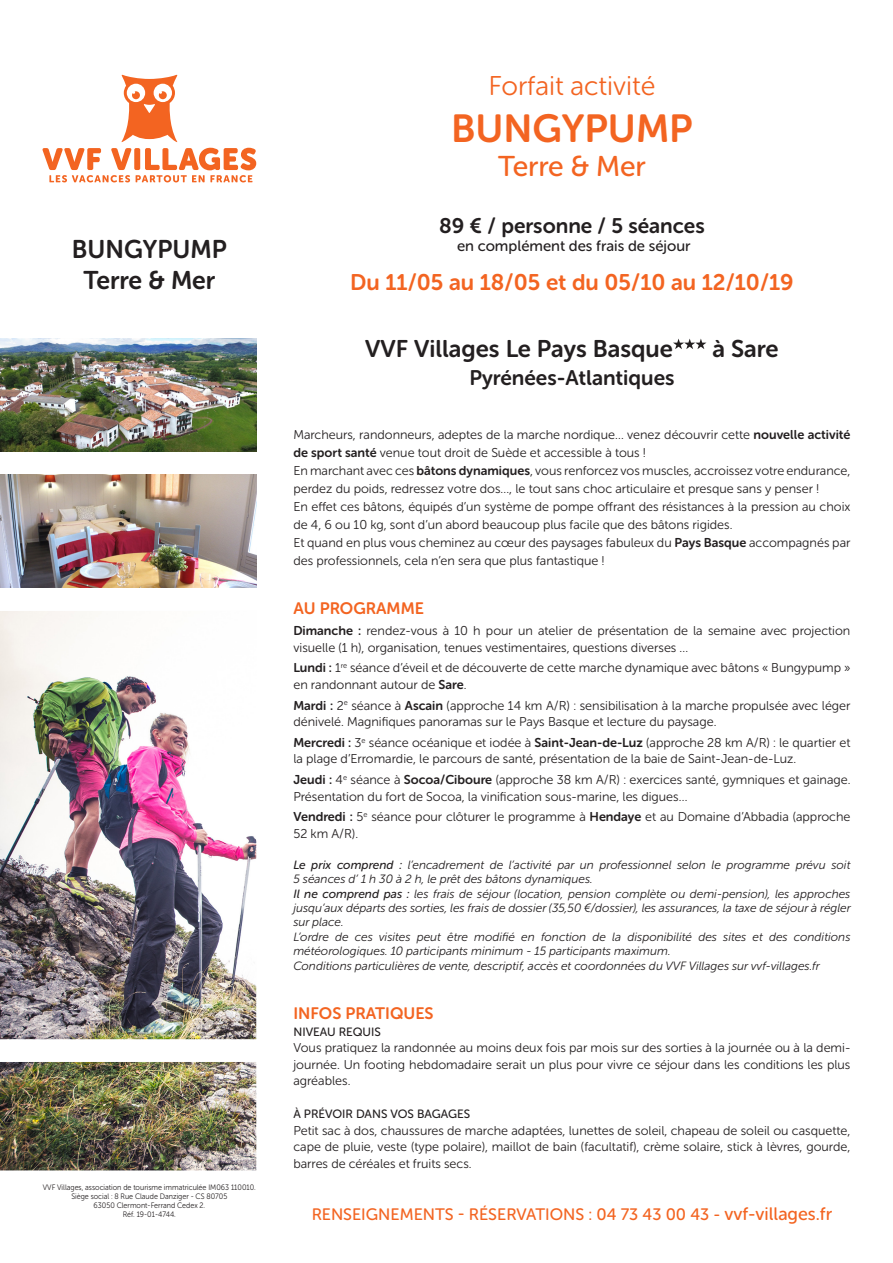
<style>
.page{position:relative;width:893px;height:1263px;background:#fff}
.page>*{position:absolute;margin:0;border:0;box-sizing:border-box;transform-origin:0 0}
.t1{font:39px "Museo Sans Rounded 700";color:#f36421}
.t2{font:28.5px "Museo Sans Rounded 500";letter-spacing:-.005em;color:#f36421}
.t3{font:27px "Museo Sans Rounded 300";color:#f36421}
.t4{font:25.5px "Museo Sans Rounded 700";color:#231f20}
.t5{font:24px "Museo Sans Rounded 700";color:#231f20}
.t6{font:22.5px "Museo Sans Rounded 700";color:#f36421}
.t7{font:21px "Museo Sans Rounded 700";color:#231f20}
.t8{font:16.5px "Museo Sans Rounded 500";color:#f36421}
.t9{font:16.5px "Museo Sans Rounded 700";color:#f36421}
.t10{font:15px "Museo Sans Rounded 500";color:#231f20}
.t11{font:12.75px/16.5px "Museo Sans Rounded 300";color:#231f20}
.t12{font:italic 12px/14.4px "Museo Sans Rounded 300";color:#231f20}
.t13{font:12px "Museo Sans Rounded 500";color:#231f20}
.t14{font:7.8px/9px "Museo Sans Rounded 300";color:#231f20;text-align:center;scale:.92 1}
.s1{font-family:"Museo Sans Rounded 700"}
.s2{font-family:"Museo Sans Rounded 500"}
.s3{font-size:18px}
</style>
<div class="page">
<svg style="left:42px;top:74px;width:214px;height:108px"></svg>
<img style="left:0;top:475px;width:256px;height:112px">
<img style="left:0;top:339px;width:256px;height:112px">
<img style="left:0;top:611px;width:256px;height:559px">
<svg style="left:673px;top:339px;width:33px;height:10px"></svg>
<p class="t4" style="left:72px;top:235px;width:156px">BUNGYPUMP</p>
<p class="t4" style="left:84px;top:265px;width:133px">Terre &amp; Mer</p>
<p class="t14" style="left:43px;top:1183px;width:233px">VVF Villages, association de tourisme immatriculée IM063 110010.<br>Siège social : 8 Rue Claude Danziger - CS 80705<br>63050 Clermont-Ferrand Cedex 2.<br>Réf. 19-01-4744.</p>
<p class="t3" style="left:488px;top:71px;width:169px">Forfait activité</p>
<p class="t1" style="left:451px;top:107px;width:243px">BUNGYPUMP</p>
<p class="t2" style="left:498px;top:151px;width:149px">Terre &amp; Mer</p>
<p class="t7" style="left:439px;top:214px;width:267px">89 € / personne / 5 séances</p>
<p class="t10" style="left:457px;top:238px;width:235px">en complément des frais de séjour</p>
<p class="t6" style="left:350px;top:270px;width:445px">Du 11/05 au 18/05 et du 05/10 au 12/10/19</p>
<p class="t5" style="left:365px;top:335px;width:309px">VVF Villages Le Pays Basque</p>
<p class="t5" style="left:712px;top:335px;width:68px">à Sare</p>
<p class="t7" style="left:469px;top:366px;width:207px">Pyrénées-Atlantiques</p>
<p class="t11" style="left:293px;top:426px;width:559px;line-height:18px">Marcheurs, randonneurs, adeptes de la marche nordique… venez découvrir cette <span class="s1">nouvelle activité de sport santé</span> venue tout droit de Suède et accessible à tous !</p>
<p class="t11" style="left:293px;top:462px;width:559px;line-height:18px">En marchant avec ces <span class="s1">bâtons dynamiques</span>, vous renforcez vos muscles, accroissez votre endurance, perdez du poids, redressez votre dos…, le tout sans choc articulaire et presque sans y penser !</p>
<p class="t11" style="left:293px;top:498px;width:559px;line-height:18px">En effet ces bâtons, équipés d’un système de pompe offrant des résistances à la pression au choix de 4, 6 ou 10 kg, sont d’un abord beaucoup plus facile que des bâtons rigides.</p>
<p class="t11" style="left:293px;top:534px;width:559px;line-height:18px">Et quand en plus vous cheminez au cœur des paysages fabuleux du <span class="s1">Pays Basque</span> accompagnés par des professionnels, cela n’en sera que plus fantastique !</p>
<p class="t9" style="left:293px;top:599px;width:132px">AU PROGRAMME</p>
<p class="t11" style="left:293px;top:623px;width:558px"><span class="s1">Dimanche :</span> rendez-vous à 10 h pour un atelier de présentation de la semaine avec projection visuelle (1 h), organisation, tenues vestimentaires, questions diverses …</p>
<p class="t11" style="left:293px;top:660px;width:558px"><span class="s1">Lundi :</span> 1<sup>re</sup> séance d’éveil et de découverte de cette marche dynamique avec bâtons « Bungypump » en randonnant autour de <span class="s1">Sare</span>.</p>
<p class="t11" style="left:293px;top:697px;width:559px"><span class="s1">Mardi :</span> 2<sup>e</sup> séance à <span class="s1">Ascain</span> (approche 14 km A/R) : sensibilisation à la marche propulsée avec léger dénivelé. Magnifiques panoramas sur le Pays Basque et lecture du paysage.</p>
<p class="t11" style="left:293px;top:734px;width:559px"><span class="s1">Mercredi :</span> 3<sup>e</sup> séance océanique et iodée à <span class="s1">Saint-Jean-de-Luz</span> (approche 28 km A/R) : le quartier et la plage d’Erromardie, le parcours de santé, présentation de la baie de Saint-Jean-de-Luz.</p>
<p class="t11" style="left:293px;top:772px;width:559px"><span class="s1">Jeudi :</span> 4<sup>e</sup> séance à <span class="s1">Socoa/Ciboure</span> (approche 38 km A/R) : exercices santé, gymniques et gainage.<br>Présentation du fort de Socoa, la vinification sous-marine, les digues…</p>
<p class="t11" style="left:293px;top:809px;width:559px"><span class="s1">Vendredi :</span> 5<sup>e</sup> séance pour clôturer le programme à <span class="s1">Hendaye</span> et au Domaine d’Abbadia (approche<br>52 km A/R).</p>
<p class="t12" style="left:293px;top:857px;width:559px"><span class="s2">Le prix comprend :</span> l’encadrement de l’activité par un professionnel selon le programme prévu soit<br>5 séances d’ 1 h 30 à 2 h, le prêt des bâtons dynamiques.</p>
<p class="t12" style="left:293px;top:886px;width:559px;text-align:justify"><span class="s2">Il ne comprend pas :</span> les frais de séjour (location, pension complète ou demi-pension), les approches jusqu’aux départs des sorties, les frais de dossier (35,50 €/dossier), les assurances, la taxe de séjour à régler sur place.</p>
<p class="t12" style="left:293px;top:929px;width:559px">L’ordre de ces visites peut être modifié en fonction de la disponibilité des sites et des conditions météorologiques. 10 participants minimum - 15 participants maximum.</p>
<p class="t12" style="left:293px;top:958px;width:528px">Conditions particulières de vente, descriptif, accès et coordonnées du VVF Villages sur vvf-villages.fr</p>
<p class="t9" style="left:293px;top:1004px;width:142px">INFOS PRATIQUES</p>
<p class="t13" style="left:293px;top:1025px;width:89px">NIVEAU REQUIS</p>
<p class="t11" style="left:293px;top:1039px;width:559px;text-align:justify">Vous pratiquez la randonnée au moins deux fois par mois sur des sorties à la journée ou à la demi&shy;journée. Un footing hebdomadaire serait un plus pour vivre ce séjour dans les conditions les plus agréables.</p>
<p class="t13" style="left:293px;top:1107px;width:178px">À PRÉVOIR DANS VOS BAGAGES</p>
<p class="t11" style="left:293px;top:1122px;width:558px;text-align:justify">Petit sac à dos, chaussures de marche adaptées, lunettes de soleil, chapeau de soleil ou casquette, cape de pluie, veste (type polaire), maillot de bain (facultatif), crème solaire, stick à lèvres, gourde, barres de céréales et fruits secs.</p>
<p class="t8" style="left:312px;top:1205px;width:522px">RENSEIGNEMENTS - RÉSERVATIONS : 04 73 43 00 43 - <span class="s3">vvf-villages.fr</span></p>
</div>
